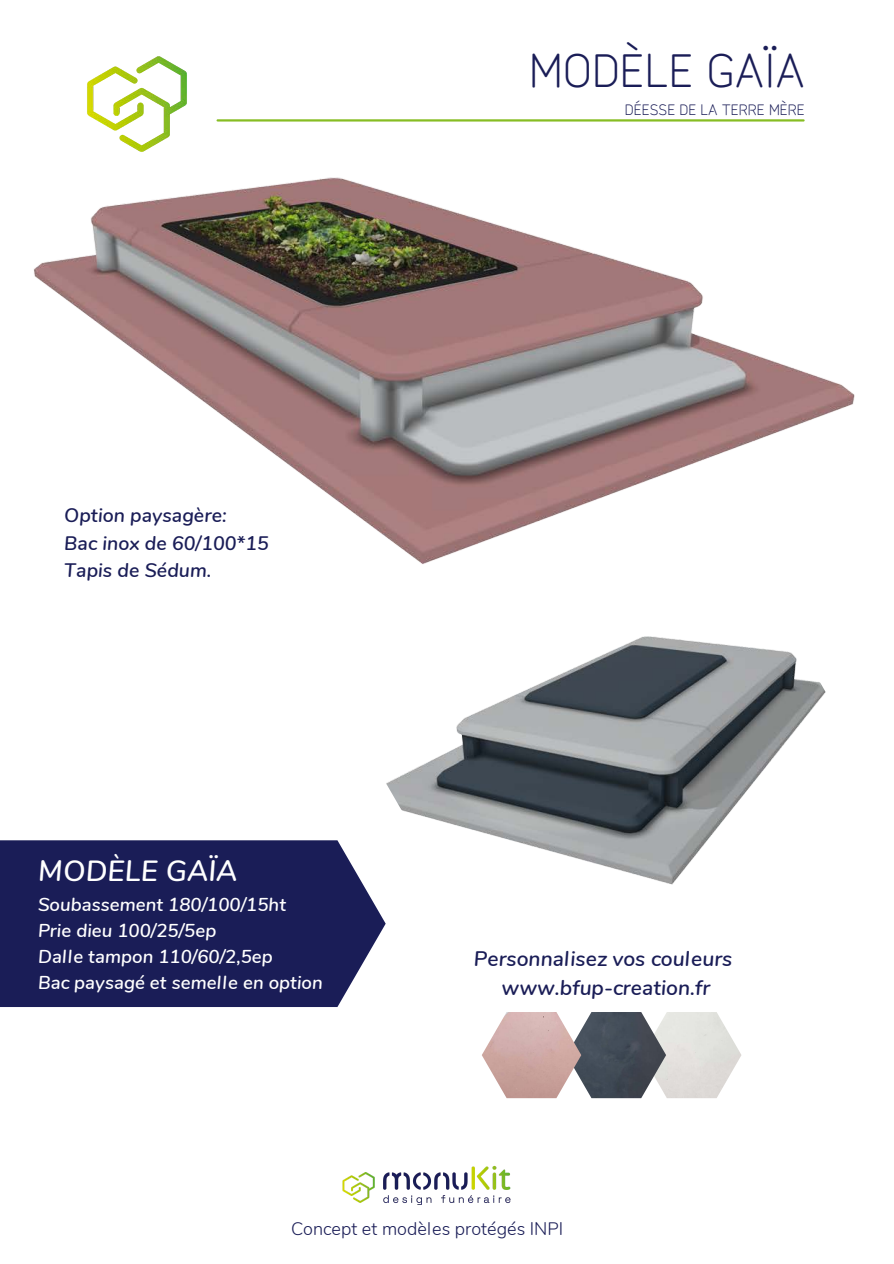
<style>
.page{position:relative;width:894px;height:1264px;background:#fff}
.page>*{position:absolute;margin:0;border:0;box-sizing:border-box;transform-origin:0 0}
.t1{font:46.65px "Zen Kurenaido";color:#1a1d57}
.t2{font:italic 600 29.1px "Nunito";letter-spacing:.005em;color:#fff}
.t3{font:italic 600 21px "Nunito";color:#1a1d57}
.t4{font:italic 600 19.5px "Nunito";color:#1a1d57}
.t5{font:italic 600 18.6px "Nunito";color:#fff}
.t6{font:300 18px "Nunito";color:#1a1d57}
.t7{font:15px "Zen Kurenaido";color:#1a1d57}
</style>
<div class="page">
<img style="left:34px;top:60px;width:821px;height:483px">
<img style="left:385px;top:543px;width:441px;height:382px">
<div style="left:0;top:840px;width:385px;height:167px;background:#1a1d57"></div>
<hr style="left:217px;top:119px;width:586px;height:2px;background:#87bd23">
<img style="left:342px;top:1165px;width:169px;height:40px">
<img style="left:666px;top:1012px;width:75px;height:86px">
<img style="left:581px;top:1012px;width:85px;height:86px">
<img style="left:482px;top:1012px;width:99px;height:86px">
<p class="t1" style="left:529px;top:33px;width:277px">MODÈLE GAÏA</p>
<p class="t7" style="left:624px;top:98px;width:181px">DÉESSE DE LA TERRE MÈRE</p>
<p class="t4" style="left:64px;top:501px;width:164px">Option paysagère:</p>
<p class="t4" style="left:64px;top:528px;width:206px">Bac inox de 60/100*15</p>
<p class="t4" style="left:64px;top:555px;width:149px">Tapis de Sédum.</p>
<p class="t2" style="left:38px;top:848px;width:201px">MODÈLE GAÏA</p>
<p class="t5" style="left:38px;top:890px;width:249px">Soubassement 180/100/15ht</p>
<p class="t5" style="left:38px;top:916px;width:180px">Prie dieu 100/25/5ep</p>
<p class="t5" style="left:38px;top:942px;width:236px">Dalle tampon 110/60/2,5ep</p>
<p class="t5" style="left:38px;top:968px;width:286px">Bac paysagé et semelle en option</p>
<p class="t3" style="left:474px;top:943px;width:260px">Personnalisez vos couleurs</p>
<p class="t3" style="left:501px;top:972px;width:210px">www.bfup-creation.fr</p>
<p class="t6" style="left:291px;top:1215px;width:273px">Concept et modèles protégés INPI</p>
</div>
